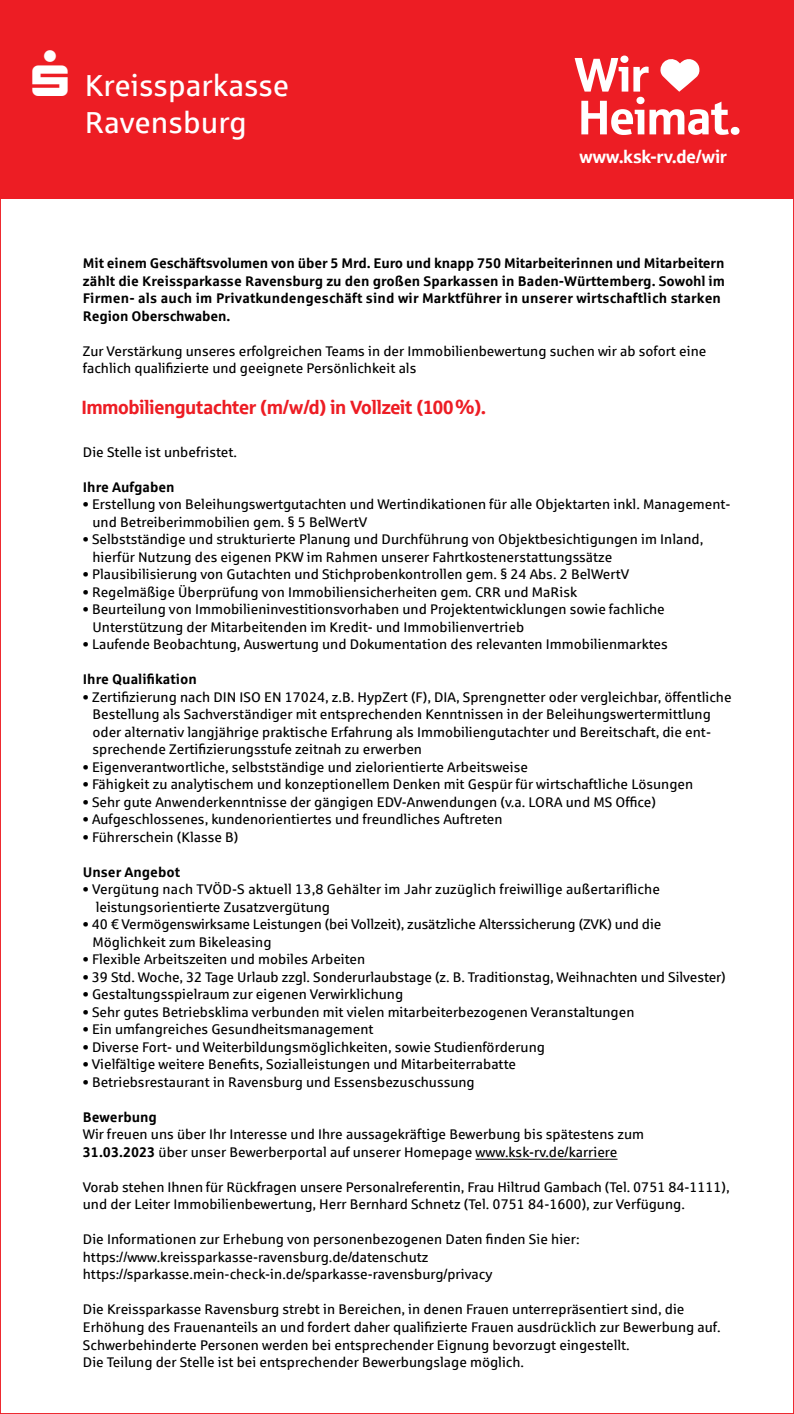
<style>
.page{position:relative;width:794px;height:1414px;background:#fff}
.page>*{position:absolute;margin:0;border:0;box-sizing:border-box;transform-origin:0 0}
.t1{font:30.45px/36.4px "Sparkasse Rg";color:#fff}
.t2{font:19.25px "Sparkasse Head";color:#ed1d24}
.t3{font:18.03px "Sparkasse Head";color:#fff}
.t4{font:14px/17.5px "Sparkasse Rg";color:#000}
.t5{font:700 14px/17.5px "Sparkasse Rg";color:#000}
.s1{font-weight:700}
</style>
<div class="page">
<div style="left:0;top:0;width:794px;height:198px;background:#ed1d24"></div>
<svg style="left:574px;top:55px;width:165px;height:80px"></svg>
<hr style="left:475px;top:1159px;width:142px;height:1px;background:#000">
<h1 class="t1" style="left:85px;top:67px;width:206px">Kreissparkasse<br>Ravensburg</h1>
<p class="t3" style="left:579px;top:145px;width:149px">www.ksk-rv.de/wir</p>
<p class="t5" style="left:83px;top:254px;width:643px">Mit einem Geschäftsvolumen von über 5 Mrd. Euro und knapp 750 Mitarbeiterinnen und Mitarbeitern zählt die Kreissparkasse Ravensburg zu den großen Sparkassen in Baden-Württemberg. Sowohl im Firmen- als auch im Privatkundengeschäft sind wir Marktführer in unserer wirtschaftlich starken Region Oberschwaben.</p>
<p class="t4" style="left:83px;top:342px;width:625px">Zur Verstärkung unseres erfolgreichen Teams in der Immobilienbewertung suchen wir ab sofort eine fachlich qualifizierte und geeignete Persönlichkeit als</p>
<h2 class="t2" style="left:82px;top:395px;width:405px">Immobiliengutachter (m/w/d) in Vollzeit (100%).</h2>
<p class="t4" style="left:83px;top:443px;width:156px">Die Stelle ist unbefristet.</p>
<p class="t5" style="left:83px;top:478px;width:93px">Ihre Aufgaben</p>
<p class="t4" style="left:93px;top:495px;width:639px;text-indent:-10px">• Erstellung von Beleihungswertgutachten und Wertindikationen für alle Objektarten inkl. Management&shy;und Betreiberimmobilien gem. § 5 BelWertV</p>
<p class="t4" style="left:93px;top:530px;width:612px;text-indent:-10px">• Selbstständige und strukturierte Planung und Durchführung von Objektbesichtigungen im Inland, hierfür Nutzung des eigenen PKW im Rahmen unserer Fahrtkostenerstattungssätze</p>
<p class="t4" style="left:83px;top:565px;width:548px">• Plausibilisierung von Gutachten und Stichprobenkontrollen gem. § 24 Abs. 2 BelWertV</p>
<p class="t4" style="left:83px;top:583px;width:496px">• Regelmäßige Überprüfung von Immobiliensicherheiten gem. CRR und MaRisk</p>
<p class="t4" style="left:93px;top:600px;width:574px;text-indent:-10px">• Beurteilung von Immobilieninvestitionsvorhaben und Projektentwicklungen sowie fachliche<br>Unterstützung der Mitarbeitenden im Kredit- und Immobilienvertrieb</p>
<p class="t4" style="left:83px;top:635px;width:586px">• Laufende Beobachtung, Auswertung und Dokumentation des relevanten Immobilienmarktes</p>
<p class="t5" style="left:83px;top:670px;width:115px">Ihre Qualifikation</p>
<p class="t4" style="left:93px;top:688px;width:640px;text-indent:-10px">• Zertifizierung nach DIN ISO EN 17024, z.B. HypZert (F), DIA, Sprengnetter oder vergleichbar, öffentliche Bestellung als Sachverständiger mit entsprechenden Kenntnissen in der Beleihungswertermittlung oder alternativ langjährige praktische Erfahrung als Immobiliengutachter und Bereitschaft, die ent&shy;sprechende Zertifizierungsstufe zeitnah zu erwerben</p>
<p class="t4" style="left:83px;top:758px;width:446px">• Eigenverantwortliche, selbstständige und zielorientierte Arbeitsweise</p>
<p class="t4" style="left:83px;top:775px;width:612px">• Fähigkeit zu analytischem und konzeptionellem Denken mit Gespür für wirtschaftliche Lösungen</p>
<p class="t4" style="left:83px;top:793px;width:574px">• Sehr gute Anwenderkenntnisse der gängigen EDV-Anwendungen (v.a. LORA und MS Office)</p>
<p class="t4" style="left:83px;top:810px;width:421px">• Aufgeschlossenes, kundenorientiertes und freundliches Auftreten</p>
<p class="t4" style="left:83px;top:828px;width:157px">• Führerschein (Klasse B)</p>
<p class="t5" style="left:83px;top:863px;width:99px">Unser Angebot</p>
<p class="t4" style="left:96px;top:880px;width:566px;text-indent:-13px">• Vergütung nach TVÖD-S aktuell 13,8 Gehälter im Jahr zuzüglich freiwillige außertarifliche leistungsorientierte Zusatzvergütung</p>
<p class="t4" style="left:93px;top:915px;width:570px;text-indent:-10px">• 40 € Vermögenswirksame Leistungen (bei Vollzeit), zusätzliche Alterssicherung (ZVK) und die<br>Möglichkeit zum Bikeleasing</p>
<p class="t4" style="left:83px;top:950px;width:284px">• Flexible Arbeitszeiten und mobiles Arbeiten</p>
<p class="t4" style="left:83px;top:968px;width:644px">• 39 Std. Woche, 32 Tage Urlaub zzgl. Sonderurlaubstage (z. B. Traditionstag, Weihnachten und Silvester)</p>
<p class="t4" style="left:83px;top:985px;width:322px">• Gestaltungsspielraum zur eigenen Verwirklichung</p>
<p class="t4" style="left:83px;top:1003px;width:553px">• Sehr gutes Betriebsklima verbunden mit vielen mitarbeiterbezogenen Veranstaltungen</p>
<p class="t4" style="left:83px;top:1020px;width:292px">• Ein umfangreiches Gesundheitsmanagement</p>
<p class="t4" style="left:83px;top:1038px;width:463px">• Diverse Fort- und Weiterbildungsmöglichkeiten, sowie Studienförderung</p>
<p class="t4" style="left:83px;top:1055px;width:434px">• Vielfältige weitere Benefits, Sozialleistungen und Mitarbeiterrabatte</p>
<p class="t4" style="left:83px;top:1073px;width:393px">• Betriebsrestaurant in Ravensburg und Essensbezuschussung</p>
<p class="t5" style="left:83px;top:1108px;width:76px">Bewerbung</p>
<p class="t4" style="left:83px;top:1125px;width:563px">Wir freuen uns über Ihr Interesse und Ihre aussagekräftige Bewerbung bis spätestens zum<br><span class="s1">31.03.2023</span> über unser Bewerberportal auf unserer Homepage www.ksk-rv.de/karriere</p>
<p class="t4" style="left:83px;top:1178px;width:648px">Vorab stehen Ihnen für Rückfragen unsere Personalreferentin, Frau Hiltrud Gambach (Tel. 0751 84-1111), und der Leiter Immobilienbewertung, Herr Bernhard Schnetz (Tel. 0751 84-1600), zur Verfügung.</p>
<p class="t4" style="left:83px;top:1230px;width:498px">Die Informationen zur Erhebung von personenbezogenen Daten finden Sie hier: https://www.kreissparkasse-ravensburg.de/datenschutz https://sparkasse.mein-check-in.de/sparkasse-ravensburg/privacy</p>
<p class="t4" style="left:83px;top:1300px;width:639px">Die Kreissparkasse Ravensburg strebt in Bereichen, in denen Frauen unterrepräsentiert sind, die Erhöhung des Frauenanteils an und fordert daher qualifizierte Frauen ausdrücklich zur Bewerbung auf.<br>Schwerbehinderte Personen werden bei entsprechender Eignung bevorzugt eingestellt.<br>Die Teilung der Stelle ist bei entsprechender Bewerbungslage möglich.</p>
</div>
